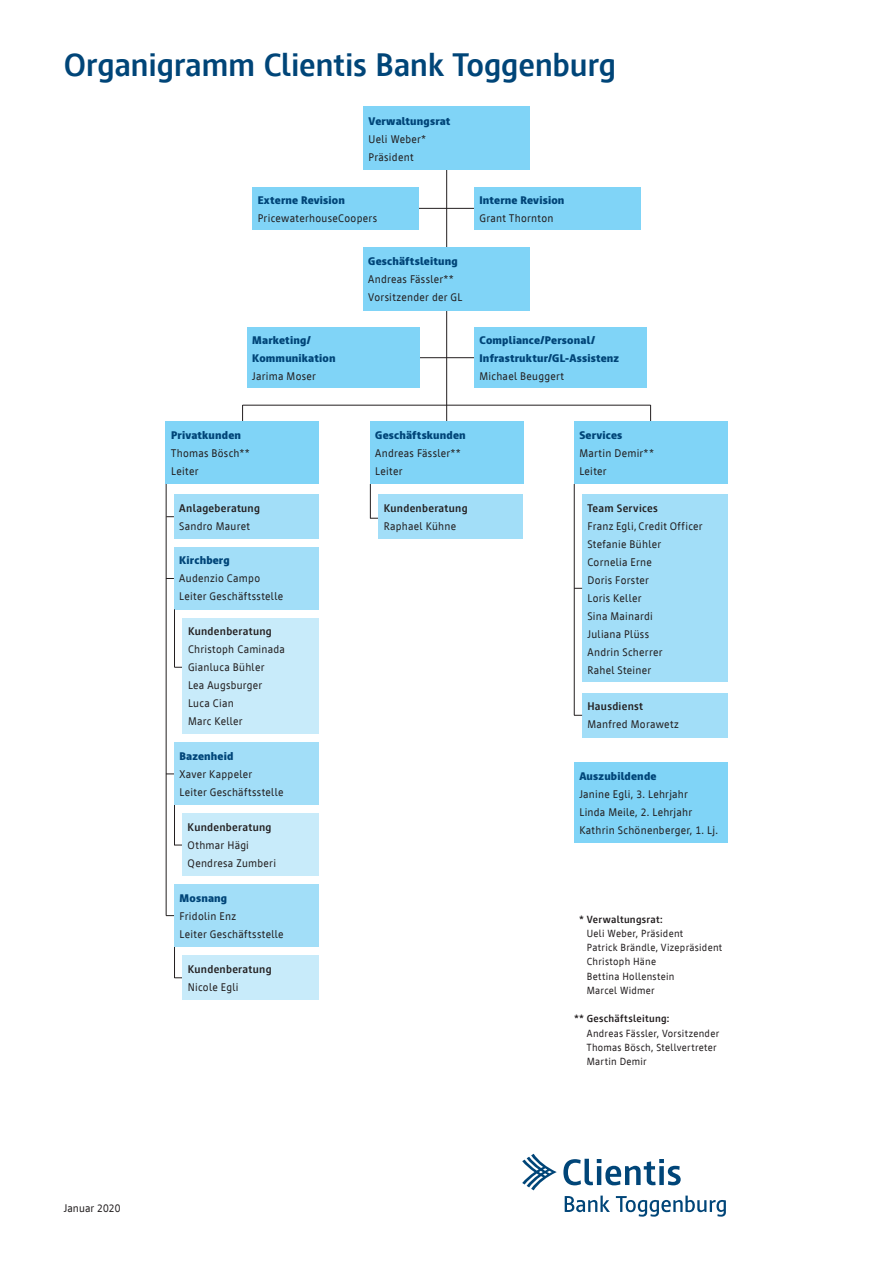
<style>
.page{position:relative;width:893px;height:1263px;background:#fff}
.page>*{position:absolute;margin:0;border:0;box-sizing:border-box;transform-origin:0 0}
.t1{font:700 33px "Cast";letter-spacing:-.005em;color:#004578}
.GT_Organigramm{font:11.25px/18px "Cast";letter-spacing:.03em;color:#231f20}
.GT_fett_Organigramm{font:900 11.25px/18px "Cast";letter-spacing:.015em;color:#004578}
.GT_Organigramm-2{font:700 11.25px/18px "Cast";letter-spacing:.03em;color:#231f20}
.GT_fett_Organigramm-2{font:11.25px "Cast";letter-spacing:.03em;color:#231f20}
.GT_Organigramm-3{font:11.25px "Cast";letter-spacing:.01em;color:#231f20}
.GT_Organigramm-4{font:10.5px/14.2px "Cast";letter-spacing:.03em;color:#231f20}
.s1{font-weight:400}
.s2{font-weight:700}
</style>
<div class="page">
<svg style="left:522px;top:1154px;width:35px;height:36px"></svg>
<svg style="left:563px;top:1159px;width:118px;height:26px"></svg>
<svg style="left:565px;top:1195px;width:45px;height:17px"></svg>
<svg style="left:616px;top:1195px;width:110px;height:21px"></svg>
<hr style="left:446px;top:162px;width:1px;height:265px;background:#231f20">
<div style="left:363px;top:247px;width:166px;height:63px;background:#80d4f7"></div>
<div style="left:363px;top:106px;width:167px;height:64px;background:#80d4f7"></div>
<hr style="left:361px;top:208px;width:170px;height:1px;background:#231f20">
<div style="left:252px;top:187px;width:167px;height:43px;background:#80d4f7"></div>
<div style="left:474px;top:187px;width:167px;height:43px;background:#80d4f7"></div>
<hr style="left:361px;top:357px;width:170px;height:1px;background:#231f20">
<div style="left:247px;top:327px;width:172px;height:61px;background:#80d4f7"></div>
<div style="left:474px;top:327px;width:172px;height:61px;background:#80d4f7"></div>
<hr style="left:243px;top:405px;width:408px;height:1px;background:#231f20">
<hr style="left:370px;top:484px;width:1px;height:34px;background:#231f20">
<hr style="left:166px;top:466px;width:1px;height:449px;background:#231f20">
<div style="left:378px;top:494px;width:145px;height:44px;background:#a2def8"></div>
<div style="left:370px;top:422px;width:153px;height:62px;background:#80d4f7"></div>
<svg style="left:650px;top:405px;width:1px;height:17px"></svg>
<div style="left:574px;top:422px;width:153px;height:62px;background:#80d4f7"></div>
<hr style="left:574px;top:484px;width:1px;height:231px;background:#231f20">
<svg style="left:242px;top:405px;width:1px;height:17px"></svg>
<div style="left:574px;top:763px;width:153px;height:80px;background:#80d4f7"></div>
<div style="left:582px;top:693px;width:145px;height:44px;background:#a2def8"></div>
<div style="left:582px;top:494px;width:145px;height:188px;background:#a2def8"></div>
<div style="left:166px;top:422px;width:153px;height:62px;background:#80d4f7"></div>
<div style="left:174px;top:547px;width:145px;height:62px;background:#a2def8"></div>
<hr style="left:174px;top:609px;width:1px;height:58px;background:#231f20">
<div style="left:183px;top:618px;width:136px;height:116px;background:#c8ebfa"></div>
<hr style="left:174px;top:805px;width:1px;height:40px;background:#231f20">
<div style="left:174px;top:743px;width:145px;height:62px;background:#a2def8"></div>
<div style="left:182px;top:814px;width:136px;height:62px;background:#c8ebfa"></div>
<hr style="left:174px;top:947px;width:1px;height:31px;background:#231f20">
<div style="left:174px;top:885px;width:145px;height:62px;background:#a2def8"></div>
<div style="left:182px;top:956px;width:136px;height:44px;background:#c8ebfa"></div>
<div style="left:174px;top:494px;width:144px;height:44px;background:#a2def8"></div>
<p class="t1" style="left:64px;top:46px;width:554px">Organigramm Clientis Bank Toggenburg</p>
<p class="GT_fett_Organigramm" style="left:369px;top:111px;width:83px">Verwaltungsrat</p>
<p class="GT_Organigramm" style="left:369px;top:130px;width:59px">Ueli Weber*<br>Präsident</p>
<p class="GT_fett_Organigramm" style="left:258px;top:190px;width:89px">Externe Revision</p>
<p class="GT_Organigramm" style="left:258px;top:209px;width:121px">PricewaterhouseCoopers</p>
<p class="GT_fett_Organigramm" style="left:252px;top:331px;width:85px">Marketing/<br>Kommunikation</p>
<p class="GT_fett_Organigramm-2" style="left:252px;top:370px;width:65px">Jarima Moser</p>
<p class="GT_fett_Organigramm" style="left:368px;top:252px;width:91px">Geschäftsleitung</p>
<p class="GT_Organigramm" style="left:368px;top:270px;width:87px">Andreas Fässler**</p>
<p class="GT_Organigramm" style="left:368px;top:288px;width:96px">Vorsitzender der GL</p>
<p class="GT_fett_Organigramm" style="left:479px;top:190px;width:86px">Interne Revision</p>
<p class="GT_Organigramm" style="left:479px;top:209px;width:76px">Grant Thornton</p>
<p class="GT_fett_Organigramm" style="left:479px;top:331px;width:141px">Compliance/Personal/<br>Infrastruktur/GL-Assistenz</p>
<p class="GT_Organigramm" style="left:479px;top:367px;width:86px">Michael Beuggert</p>
<p class="GT_fett_Organigramm" style="left:171px;top:426px;width:71px">Privatkunden</p>
<p class="GT_Organigramm" style="left:171px;top:444px;width:80px">Thomas Bösch**<br>Leiter</p>
<p class="GT_Organigramm-2" style="left:179px;top:499px;width:82px">Anlageberatung</p>
<p class="GT_Organigramm" style="left:179px;top:517px;width:72px">Sandro Mauret</p>
<p class="GT_fett_Organigramm" style="left:179px;top:551px;width:52px">Kirchberg</p>
<p class="GT_Organigramm" style="left:179px;top:569px;width:105px">Audenzio Campo<br>Leiter Geschäftsstelle</p>
<p class="GT_Organigramm-2" style="left:188px;top:622px;width:85px">Kundenberatung</p>
<p class="GT_Organigramm" style="left:188px;top:640px;width:98px">Christoph Caminada</p>
<p class="GT_Organigramm" style="left:188px;top:658px;width:78px">Gianluca Bühler</p>
<p class="GT_Organigramm" style="left:188px;top:676px;width:76px">Lea Augsburger</p>
<p class="GT_Organigramm" style="left:188px;top:694px;width:47px">Luca Cian</p>
<p class="GT_Organigramm" style="left:188px;top:712px;width:56px">Marc Keller</p>
<p class="GT_fett_Organigramm" style="left:179px;top:747px;width:56px">Bazenheid</p>
<p class="GT_Organigramm" style="left:179px;top:765px;width:74px">Xaver Kappeler</p>
<p class="GT_Organigramm" style="left:179px;top:783px;width:105px">Leiter Geschäftsstelle</p>
<p class="GT_Organigramm-2" style="left:188px;top:818px;width:85px">Kundenberatung</p>
<p class="GT_Organigramm" style="left:188px;top:836px;width:63px">Othmar Hägi</p>
<p class="GT_Organigramm" style="left:188px;top:854px;width:90px">Qendresa Zumberi</p>
<p class="GT_fett_Organigramm" style="left:180px;top:889px;width:49px">Mosnang</p>
<p class="GT_Organigramm" style="left:180px;top:907px;width:58px">Fridolin Enz</p>
<p class="GT_Organigramm" style="left:180px;top:925px;width:105px">Leiter Geschäftsstelle</p>
<p class="GT_Organigramm-2" style="left:188px;top:960px;width:85px">Kundenberatung</p>
<p class="GT_Organigramm" style="left:188px;top:978px;width:52px">Nicole Egli</p>
<p class="GT_fett_Organigramm" style="left:375px;top:426px;width:92px">Geschäftskunden</p>
<p class="GT_Organigramm" style="left:375px;top:444px;width:87px">Andreas Fässler**</p>
<p class="GT_Organigramm" style="left:375px;top:462px;width:29px">Leiter</p>
<p class="GT_Organigramm-2" style="left:384px;top:499px;width:85px">Kundenberatung<br><span class="s1">Raphael Kühne</span></p>
<p class="GT_fett_Organigramm" style="left:579px;top:426px;width:45px">Services</p>
<p class="GT_Organigramm" style="left:579px;top:444px;width:76px">Martin Demir**<br>Leiter</p>
<p class="GT_Organigramm" style="left:587px;top:499px;width:117px"><span class="s2">Team Services<br></span>Franz Egli, Credit Officer<br>Stefanie Bühler<br>Cornelia Erne<br>Doris Forster<br>Loris Keller<br>Sina Mainardi</p>
<p class="GT_Organigramm" style="left:587px;top:625px;width:76px">Juliana Plüss<br>Andrin Scherrer<br>Rahel Steiner</p>
<p class="GT_Organigramm" style="left:587px;top:697px;width:93px"><span class="s2">Hausdienst<br></span>Manfred Morawetz</p>
<p class="GT_fett_Organigramm" style="left:579px;top:767px;width:79px">Auszubildende</p>
<p class="GT_Organigramm" style="left:579px;top:785px;width:110px">Janine Egli, 3. Lehrjahr</p>
<p class="GT_Organigramm" style="left:579px;top:803px;width:140px">Linda Meile, 2. Lehrjahr<br>Kathrin Schönenberger, 1. Lj.</p>
<p class="GT_Organigramm-4" style="left:587px;top:912px;width:137px;text-indent:-8px"><span class="s2">* Verwaltungsrat:<br></span>Ueli Weber, Präsident<br>Patrick Brändle, Vizepräsident<br>Christoph Häne<br>Bettina Hollenstein<br>Marcel Widmer</p>
<p class="GT_Organigramm-4" style="left:587px;top:1011px;width:134px;text-indent:-13px"><span class="s2">** Geschäftsleitung:<br></span>Andreas Fässler, Vorsitzender<br>Thomas Bösch, Stellvertreter<br>Martin Demir</p>
<p class="GT_Organigramm-3" style="left:64px;top:1202px;width:58px">Januar 2020</p>
</div>
